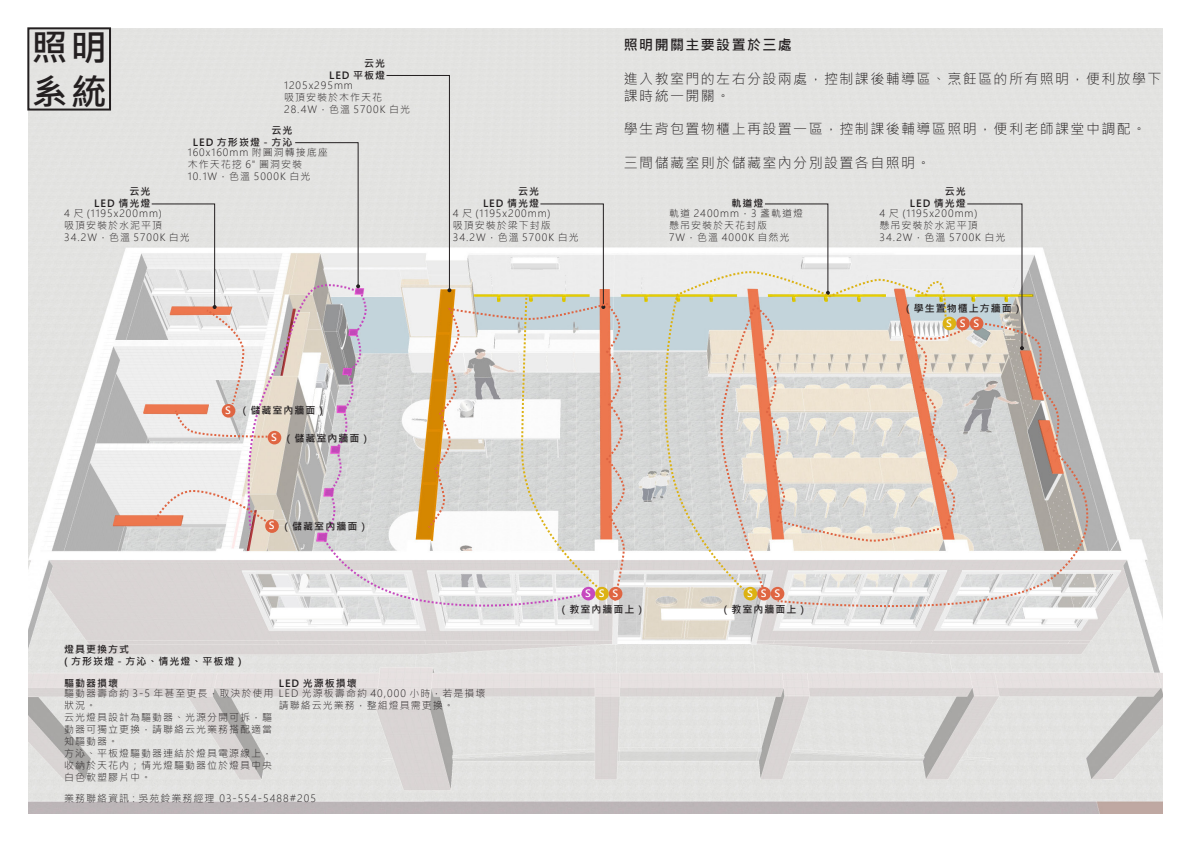
<style>
.page{position:relative;width:1191px;height:842px;background:#fff}
.page>*{position:absolute;margin:0;border:0;box-sizing:border-box;transform-origin:0 0}
.t1{font:700 36px/43.2px "Microsoft Jheng Hei";color:#231f20}
.t2{font:300 14px/16.8px "Microsoft Jheng Hei";letter-spacing:.1em;color:#231f20}
.t3{font:700 14px "Microsoft Jheng Hei";letter-spacing:.1em;color:#231f20}
.t4{font:300 10px/12px "Microsoft Jheng Hei";letter-spacing:.1em;color:#231f20}
.t5{font:700 10px "Microsoft Jheng Hei";letter-spacing:.1em;color:#231f20}
.t6{font:700 10px "Microsoft Jheng Hei";color:#fff}
</style>
<div class="page">
<img style="left:28px;top:28px;width:1134px;height:786px">
<div style="left:27px;top:27px;width:84px;height:84px;border:2px solid #231f20"></div>
<svg style="left:151px;top:74px;width:475px;height:539px"></svg>
<div style="left:268px;top:431px;width:13px;height:13px;background:#df6542;border-radius:50%"></div>
<div style="left:265px;top:519px;width:14px;height:14px;background:#df6542;border-radius:50%"></div>
<svg style="left:657px;top:203px;width:463px;height:417px;background:#dad6d3"></svg>
<svg style="left:669px;top:270px;width:278px;height:321px;background:#e0d6cd"></svg>
<div style="left:942px;top:317px;width:14px;height:13px;background:#dcb213;border-radius:50%"></div>
<div style="left:743px;top:587px;width:14px;height:13px;background:#dcb213;border-radius:50%"></div>
<div style="left:609px;top:587px;width:13px;height:13px;background:#df6542;border-radius:50%"></div>
<div style="left:595px;top:587px;width:14px;height:13px;background:#dcb213;border-radius:50%"></div>
<p class="t1" style="left:31px;top:27px;width:77px">照明系統</p>
<p class="t5" style="left:364px;top:57px;width:22px">云光</p>
<p class="t5" style="left:329px;top:69px;width:58px">LED 平板燈</p>
<p class="t4" style="left:284px;top:79px;width:70px">1205x295mm</p>
<p class="t4" style="left:284px;top:91px;width:99px">吸頂安裝於木作天花</p>
<p class="t4" style="left:284px;top:103px;width:127px">28.4W，色溫 5700K 白光</p>
<p class="t5" style="left:271px;top:124px;width:22px">云光</p>
<p class="t5" style="left:193px;top:136px;width:101px">LED 方形崁燈 - 方沁</p>
<p class="t4" style="left:188px;top:146px;width:141px">160x160mm 附圓洞轉接底座</p>
<p class="t4" style="left:188px;top:158px;width:116px">木作天花挖 6" 圓洞安裝</p>
<p class="t4" style="left:188px;top:170px;width:124px">10.1W，色溫 5000K 白光</p>
<p class="t5" style="left:129px;top:185px;width:22px">云光</p>
<p class="t5" style="left:94px;top:197px;width:58px">LED 情光燈</p>
<p class="t4" style="left:64px;top:208px;width:99px">4 尺 (1195x200mm)</p>
<p class="t4" style="left:64px;top:220px;width:99px">吸頂安裝於水泥平頂</p>
<p class="t4" style="left:64px;top:232px;width:127px">34.2W，色溫 5700K 白光</p>
<p class="t6" style="left:225px;top:404px;width:7px">S</p>
<p class="t5" style="left:240px;top:404px;width:88px">（儲藏室內牆面）</p>
<p class="t6" style="left:271px;top:431px;width:7px">S</p>
<p class="t5" style="left:283px;top:432px;width:88px">（儲藏室內牆面）</p>
<p class="t6" style="left:269px;top:519px;width:7px">S</p>
<p class="t5" style="left:281px;top:520px;width:88px">（儲藏室內牆面）</p>
<p class="t5" style="left:64px;top:643px;width:67px">燈具更換方式</p>
<p class="t5" style="left:64px;top:655px;width:179px">( 方形崁燈 - 方沁、情光燈、平板燈 )</p>
<p class="t5" style="left:518px;top:185px;width:22px">云光</p>
<p class="t5" style="left:483px;top:197px;width:58px">LED 情光燈</p>
<p class="t4" style="left:453px;top:208px;width:99px">4 尺 (1195x200mm)</p>
<p class="t4" style="left:453px;top:220px;width:99px">吸頂安裝於梁下封版</p>
<p class="t4" style="left:453px;top:232px;width:127px">34.2W，色溫 5700K 白光</p>
<p class="t3" style="left:624px;top:36px;width:169px">照明開關主要設置於三處</p>
<p class="t2" style="left:624px;top:70px;width:539px">進入教室門的左右分設兩處，控制課後輔導區、烹飪區的所有照明，便利放學下課時統一開關。</p>
<p class="t2" style="left:624px;top:121px;width:524px">學生背包置物櫃上再設置一區，控制課後輔導區照明，便利老師課堂中調配。</p>
<p class="t2" style="left:624px;top:154px;width:308px">三間儲藏室則於儲藏室內分別設置各自照明。</p>
<p class="t5" style="left:731px;top:197px;width:33px">軌道燈</p>
<p class="t5" style="left:945px;top:185px;width:22px">云光</p>
<p class="t5" style="left:910px;top:197px;width:58px">LED 情光燈</p>
<p class="t4" style="left:669px;top:208px;width:135px">軌道 2400mm，3 盞軌道燈懸吊安裝於天花封版</p>
<p class="t4" style="left:669px;top:232px;width:122px">7W，色溫 4000K 自然光</p>
<p class="t4" style="left:879px;top:208px;width:99px">4 尺 (1195x200mm)</p>
<p class="t4" style="left:879px;top:220px;width:99px">懸吊安裝於水泥平頂</p>
<p class="t4" style="left:879px;top:232px;width:127px">34.2W，色溫 5700K 白光</p>
<p class="t5" style="left:903px;top:302px;width:121px">（學生置物櫃上方牆面）</p>
<p class="t6" style="left:946px;top:317px;width:7px">S</p>
<p class="t6" style="left:959px;top:317px;width:7px">S</p>
<p class="t6" style="left:973px;top:317px;width:7px">S</p>
<p class="t6" style="left:599px;top:587px;width:7px">S</p>
<p class="t6" style="left:612px;top:587px;width:7px">S</p>
<p class="t6" style="left:747px;top:587px;width:7px">S</p>
<p class="t5" style="left:558px;top:603px;width:88px">（教室內牆面上）</p>
<p class="t5" style="left:720px;top:603px;width:88px">（教室內牆面上）</p>
<p class="t6" style="left:585px;top:587px;width:7px">S</p>
<p class="t6" style="left:760px;top:587px;width:7px">S</p>
<p class="t6" style="left:774px;top:587px;width:7px">S</p>
<p class="t5" style="left:64px;top:677px;width:55px">驅動器損壞</p>
<p class="t5" style="left:279px;top:677px;width:80px">LED 光源板損壞</p>
<p class="t4" style="left:64px;top:688px;width:211px">驅動器壽命約 3-5 年甚至更長，取決於使用狀況。</p>
<p class="t4" style="left:64px;top:712px;width:210px;text-align:justify">云光燈具設計為驅動器、光源分開可拆，驅動器可獨立更換，請聯絡云光業務搭配適當知驅動器。</p>
<p class="t4" style="left:64px;top:748px;width:210px;text-align:justify">方沁、平板燈驅動器連結於燈具電源線上，收納於天花內；情光燈驅動器位於燈具中央白色軟塑膠片中。</p>
<p class="t4" style="left:279px;top:688px;width:208px">LED 光源板壽命約 40,000 小時，若是損壞請聯絡云光業務，整組燈具需更換。</p>
<p class="t4" style="left:64px;top:792px;width:253px">業務聯絡資訊 : 吳苑鈴業務經理 03-554-5488#205</p>
</div>
